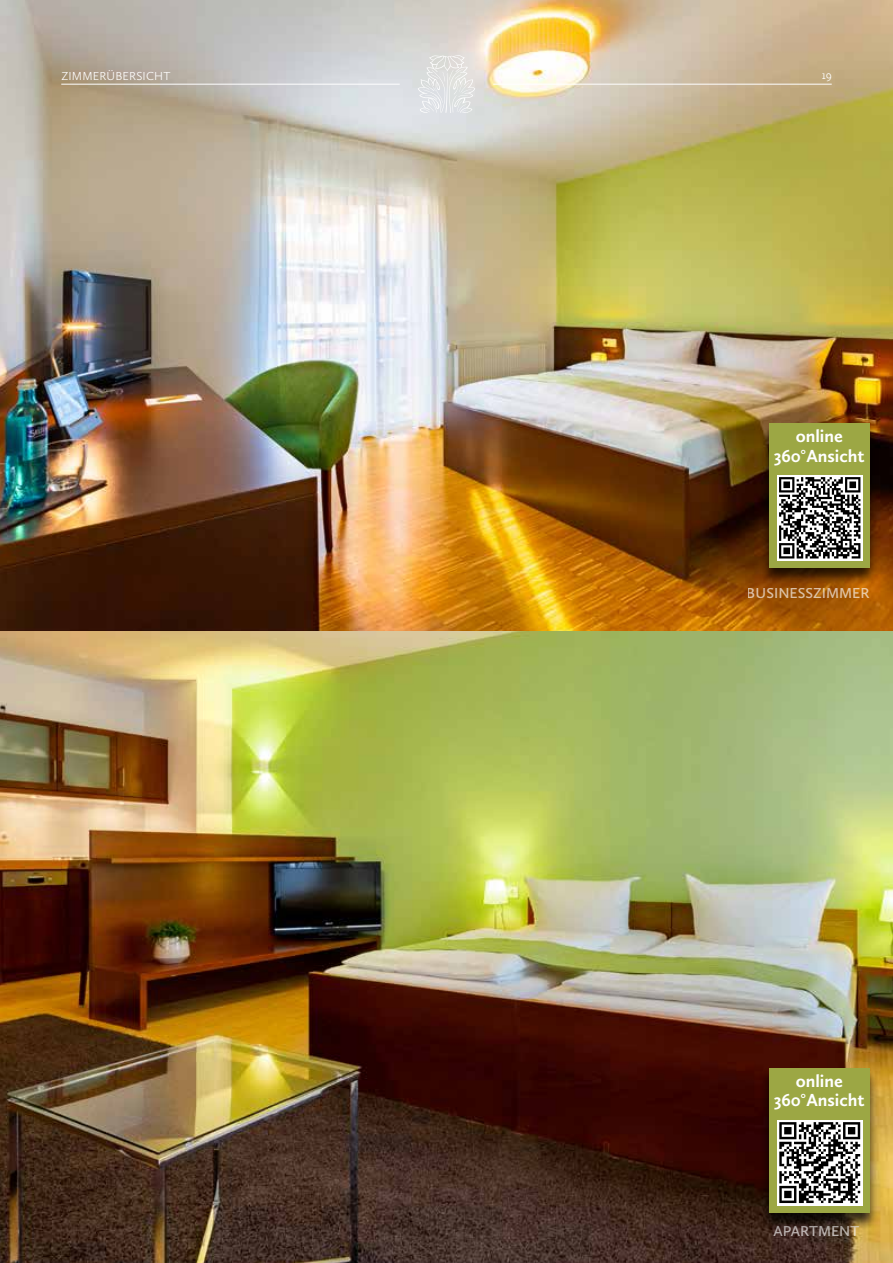
<style>
.page{position:relative;width:893px;height:1263px;background:#fff}
.page>*{position:absolute;margin:0;border:0;box-sizing:border-box;transform-origin:0 0}
.t1{font:700 18px/19.5px "Calluna Sans";color:#fff;text-align:center}
.t2{font:600 15px "Calluna Sans";color:#fff}
.t3{font:300 12px "Calluna Sans";letter-spacing:.015em;color:#fff}
</style>
<div class="page">
<img style="left:0;top:0;width:893px;height:1262px">
<div style="left:759px;top:422px;width:120px;height:165px;background:#000;opacity:.75"></div>
<div style="left:769px;top:423px;width:100px;height:145px;background:#9ca744"></div>
<div style="left:777px;top:475px;width:86px;height:86px;background:linear-gradient(to right,#fff,#fff)"></div>
<svg style="left:779px;top:477px;width:81px;height:81px;background:#767676"></svg>
<img style="left:718px;top:1006px;width:175px;height:249px">
<svg style="left:418px;top:55px;width:57px;height:58px;background:#e2e3e3"></svg>
<hr style="left:493px;top:84px;width:339px;height:1px;background:#fff">
<hr style="left:61px;top:84px;width:339px;height:1px;background:#fff">
<p class="t3" style="left:61px;top:68px;width:111px">ZIMMERÜBERSICHT</p>
<p class="t3" style="left:822px;top:68px;width:11px">19</p>
<p class="t1" style="left:774px;top:426px;width:92px">online<br>360°Ansicht</p>
<p class="t2" style="left:747px;top:584px;width:124px">BUSINESSZIMMER</p>
<p class="t1" style="left:774px;top:1071px;width:92px">online<br>360°Ansicht</p>
<p class="t2" style="left:773px;top:1221px;width:88px">APARTMENT</p>
</div>
